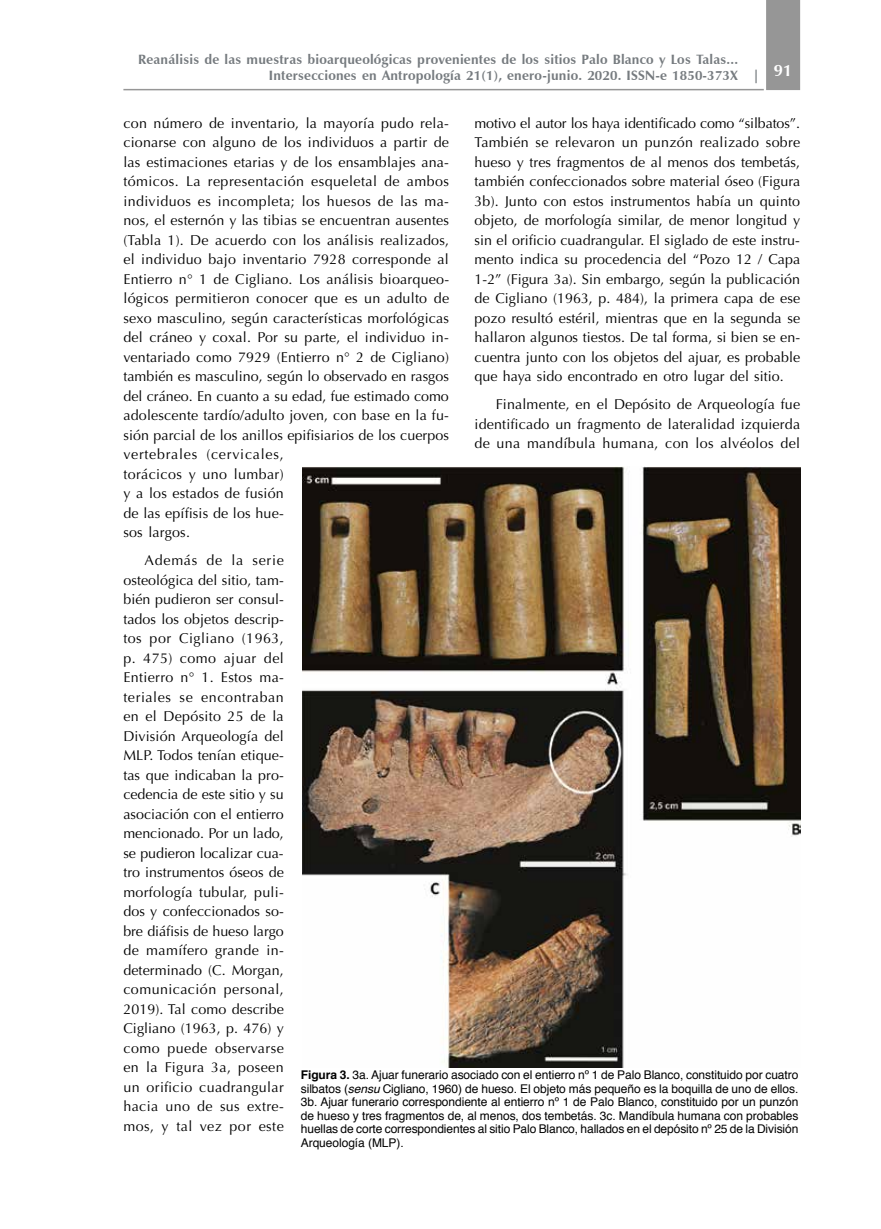
<style>
.page{position:relative;width:881px;height:1229px;background:#fff}
.page>*{position:absolute;margin:0;border:0;box-sizing:border-box;transform-origin:0 0}
.t1{font:700 16.5px "Zapf Humanist 601 BT";color:#fff}
.t2{font:14.25px/19.5px "Optima";letter-spacing:.015em;color:#000;text-align:justify}
.t3{font:700 13.5px/16.5px "Zapf Humanist 601 BT";letter-spacing:.015em;color:#767b7f;text-align:right}
.t4{font:12px/13.5px "Helvetica";letter-spacing:-.01em;color:#000;text-align:justify}
.s1{font-weight:700}
.s2{font-style:italic}
</style>
<div class="page">
<hr style="left:123px;top:89px;width:640px;height:1px;background:#969696">
<div style="left:766px;top:0;width:33px;height:90px;background:#969696"></div>
<img style="left:302px;top:466px;width:497px;height:601px">
<p class="t3" style="left:138px;top:51px;width:601px">Reanálisis de las muestras bioarqueológicas provenientes de los sitios Palo Blanco y Los Talas...<br>Intersecciones en Antropología 21(1), enero-junio. 2020. ISSN-e 1850-373X</p>
<p class="t2" style="left:123px;top:114px;width:327px;text-align:left">con número de inventario, la mayoría pudo rela&shy;cionarse con alguno de los individuos a partir de las estimaciones etarias y de los ensamblajes ana&shy;tómicos. La representación esqueletal de ambos individuos es incompleta; los huesos de las ma&shy;nos, el esternón y las tibias se encuentran ausentes (Tabla 1). De acuerdo con los análisis realizados, el individuo bajo inventario 7928 corresponde al Entierro n° 1 de Cigliano. Los análisis bioarqueo&shy;lógicos permitieron conocer que es un adulto de sexo masculino, según características morfológicas del cráneo y coxal. Por su parte, el individuo in&shy;ventariado como 7929 (Entierro n° 2 de Cigliano) también es masculino, según lo observado en rasgos del cráneo. En cuanto a su edad, fue estimado como adolescente tardío/adulto joven, con base en la fu&shy;sión parcial de los anillos epifisiarios de los cuerpos vertebrales (cervicales,<br>torácicos y uno lumbar)<br>y a los estados de fusión<br>de las epífisis de los hue-<br>sos largos.</p>
<p class="t2" style="left:123px;top:551px;width:162px;text-indent:21px">Además de la serie osteológica del sitio, tam&shy;bién pudieron ser consul&shy;tados los objetos descrip&shy;tos por Cigliano (1963, p. 475) como ajuar del Entierro n° 1. Estos ma&shy;teriales se encontraban en el Depósito 25 de la División Arqueología del MLP. Todos tenían etique&shy;tas que indicaban la pro&shy;cedencia de este sitio y su asociación con el entierro mencionado. Por un lado, se pudieron localizar cua&shy;tro instrumentos óseos de morfología tubular, puli&shy;dos y confeccionados so&shy;bre diáfisis de hueso largo de mamífero grande in&shy;determinado (C. Morgan, comunicación personal, 2019). Tal como describe Cigliano (1963, p. 476) y como puede observarse en la Figura 3a, poseen un orificio cuadrangular hacia uno de sus extre&shy;mos, y tal vez por este</p>
<p class="t1" style="left:752px;top:60px;width:41px"><sub>|</sub> 91</p>
<p class="t2" style="left:474px;top:113px;width:327px">motivo el autor los haya identificado como “silbatos”.<br>También se relevaron un punzón realizado sobre hueso y tres fragmentos de al menos dos tembetás, también confeccionados sobre material óseo (Figura 3b). Junto con estos instrumentos había un quinto objeto, de morfología similar, de menor longitud y sin el orificio cuadrangular. El siglado de este instru&shy;mento indica su procedencia del “Pozo 12 / Capa 1-2” (Figura 3a). Sin embargo, según la publicación de Cigliano (1963, p. 484), la primera capa de ese pozo resultó estéril, mientras que en la segunda se hallaron algunos tiestos. De tal forma, si bien se en&shy;cuentra junto con los objetos del ajuar, es probable que haya sido encontrado en otro lugar del sitio.</p>
<p class="t2" style="left:474px;top:395px;width:327px;text-indent:21px">Finalmente, en el Depósito de Arqueología fue identificado un fragmento de lateralidad izquierda de una mandíbula humana, con los alvéolos del</p>
<p class="t4" style="left:301px;top:1068px;width:499px"><span class="s1">Figura 3.</span> 3a. Ajuar funerario asociado con el entierro nº 1 de Palo Blanco, constituido por cuatro silbatos (<span class="s2">sensu</span> Cigliano, 1960) de hueso. El objeto más pequeño es la boquilla de uno de ellos.<br>3b. Ajuar funerario correspondiente al entierro nº 1 de Palo Blanco, constituido por un punzón de hueso y tres fragmentos de, al menos, dos tembetás. 3c. Mandíbula humana con probables huellas de corte correspondientes al sitio Palo Blanco, hallados en el depósito nº 25 de la División Arqueología (MLP).</p>
</div>
